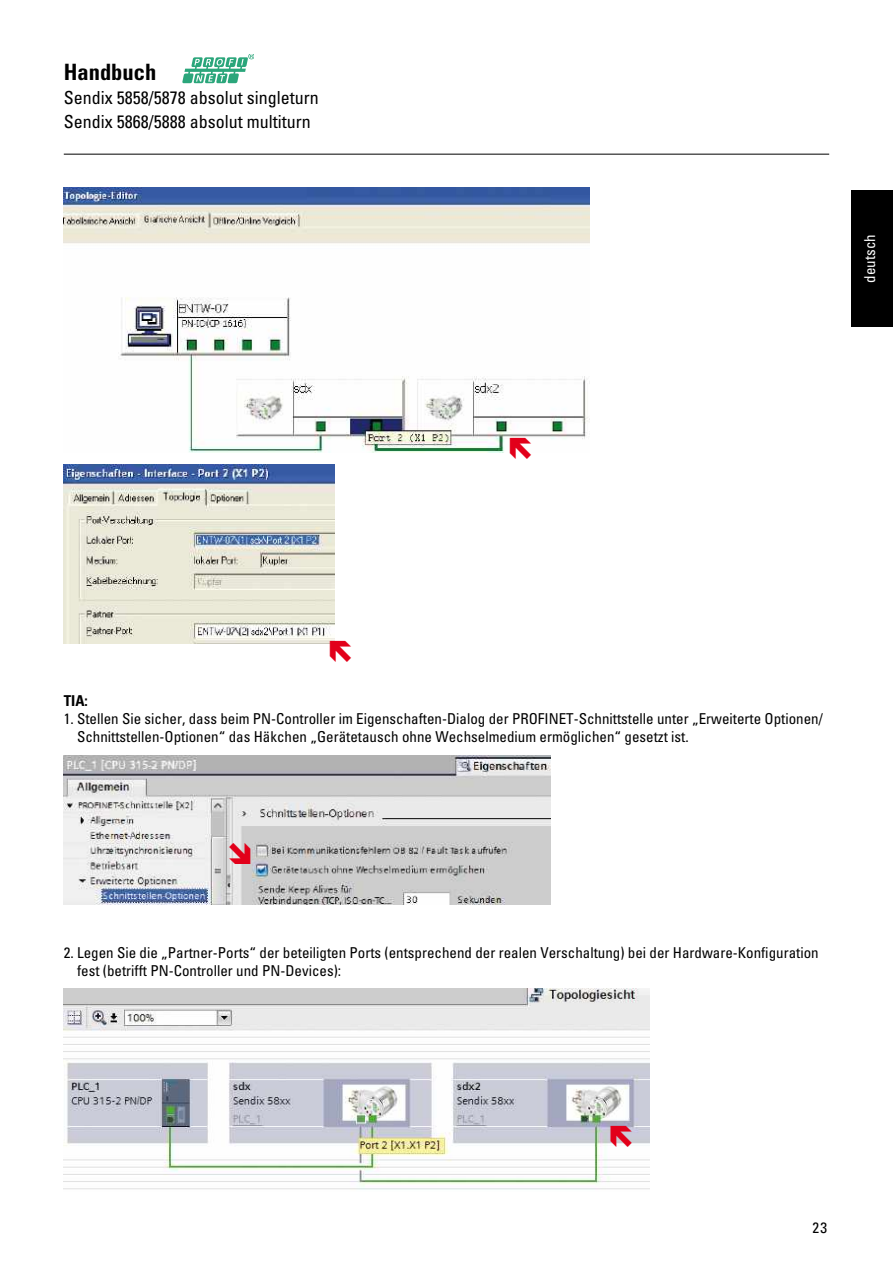
<style>
.page{position:relative;width:893px;height:1263px;background:#fff}
.page>*{position:absolute;margin:0;border:0;box-sizing:border-box;transform-origin:0 0}
.t1{font:700 condensed 22.5px "Univers LT Std";color:#000}
.t2{font:condensed 18px/24px "Univers LT Std";color:#000}
.t3{font:condensed 15px/18px "Univers LT Std";color:#000}
.t4{font:condensed 15px "Univers LT Std";color:#fff}
.t5{font:700 condensed 15px "Univers LT Std";color:#000}
</style>
<div class="page">
<hr style="left:64px;top:154px;width:765px;height:1px;background:#000">
<svg style="left:182px;top:54px;width:71px;height:29px"></svg>
<div style="left:851px;top:190px;width:42px;height:137px;background:#000"></div>
<img style="left:64px;top:188px;width:526px;height:264px">
<img style="left:64px;top:464px;width:270px;height:179px">
<img style="left:64px;top:755px;width:486px;height:149px">
<img style="left:64px;top:989px;width:585px;height:201px">
<svg style="left:510px;top:437px;width:21px;height:15px"></svg>
<svg style="left:330px;top:640px;width:5px;height:4px"></svg>
<svg style="left:229px;top:842px;width:21px;height:22px"></svg>
<svg style="left:611px;top:1126px;width:21px;height:21px"></svg>
<h1 class="t1" style="left:64px;top:58px;width:94px">Handbuch</h1>
<p class="t2" style="left:64px;top:85px;width:256px">Sendix 5858/5878 absolut singleturn<br>Sendix 5868/5888 absolut multiturn</p>
<p class="t4" style="left:860px;top:282px;width:50px;rotate:-90deg">deutsch</p>
<p class="t5" style="left:64px;top:692px;width:26px">TIA:</p>
<p class="t3" style="left:77px;top:710px;width:747px;text-indent:-13px">1. Stellen Sie sicher, dass beim PN-Controller im Eigenschaften-Dialog der PROFINET-Schnittstelle unter „Erweiterte Optionen/<br>Schnittstellen-Optionen“ das Häkchen „Gerätetausch ohne Wechselmedium ermöglichen“ gesetzt ist.</p>
<p class="t3" style="left:77px;top:944px;width:743px;text-indent:-13px">2. Legen Sie die „Partner-Ports“ der beteiligten Ports (entsprechend der realen Verschaltung) bei der Hardware-Konfiguration fest (betrifft PN-Controller und PN-Devices):</p>
<p class="t3" style="left:812px;top:1218px;width:16px">23</p>
</div>
